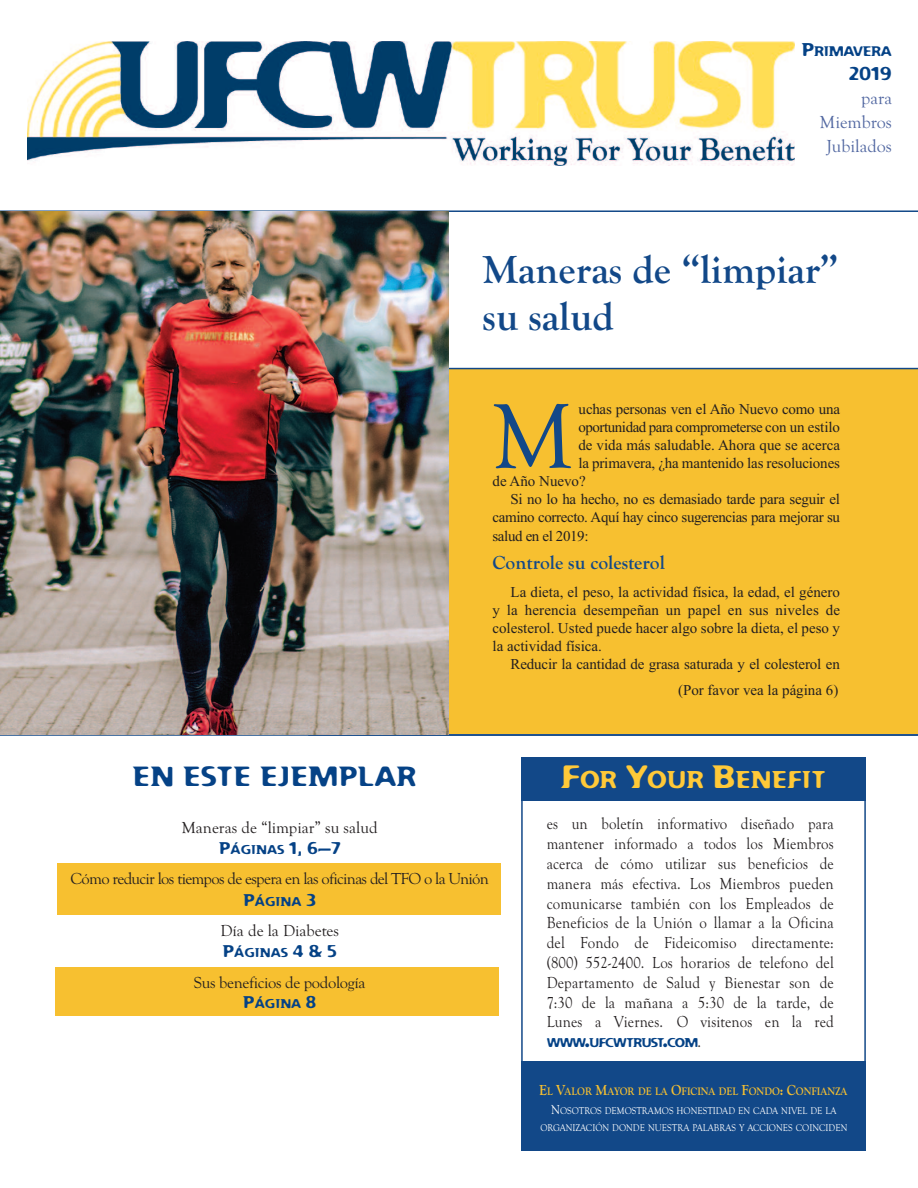
<style>
.page{position:relative;width:918px;height:1188px;background:#fff}
.page>*{position:absolute;margin:0;border:0;box-sizing:border-box;transform-origin:0 0}
.t1{font:94.5px "Goudy Old Style T";color:#124888}
.t2{font:700 40.5px/46.5px "Goudy Old Style T";color:#124888}
.t3{font:27px "Flexure";color:#054286}
.t4{font:23.7px "Flexure";color:#ffc938}
.t5{font:700 19.5px "Goudy Old Style T";color:#124888}
.t6{font:18px/24px "Goudy Old Style T";color:#5167a1;text-align:right}
.t7{font:18px "Flexure";color:#054286}
.t8{font:16.5px/19.8px "Goudy Old Style T";letter-spacing:-.005em;color:#231f20;text-align:justify;scale:.9 1}
.t9{font:16.5px "Goudy Old Style T";letter-spacing:-.005em;color:#231f20}
.t10{font:16.5px "Goudy Old Style T";letter-spacing:-.04em;color:#231f20}
.t11{font:16.5px "Flexure";color:#054286}
.t12{font:15px/18px "Times New Roman";letter-spacing:-.01em;color:#231f20;text-align:justify}
.t13{font:15px "Times New Roman";letter-spacing:-.03em;color:#231f20}
.t14{font:13.5px "Flexure";letter-spacing:-.035em;color:#054286}
.t15{font:12.3px "Flexure";color:#054286}
.t16{font:12.3px "Flexure";letter-spacing:-.07em;color:#054286}
.t17{font:700 11.25px "Goudy Old Style T";color:#f7c030;scale:.9 1}
.t18{font:10.2px/16.5px "Goudy Old Style T";color:#fff;text-align:center;scale:.9 1}
.s1{font-size:18px}
.s2{font-size:31.5px}
.s3{font-size:12.3px}
.s4{font-size:16.5px}
.s5{font-family:"Goudy Old Style T";font-size:16.5px;color:#231f20}
.s6{font-size:15px}
.s7{font-size:13.5px}
</style>
<div class="page">
<img style="left:27px;top:42px;width:767px;height:123px">
<div style="left:521px;top:757px;width:345px;height:44px;background:#124888"></div>
<div style="left:521px;top:1061px;width:344px;height:90px;background:#124888"></div>
<div style="left:57px;top:863px;width:444px;height:52px;background:#f7c030"></div>
<div style="left:56px;top:968px;width:444px;height:48px;background:#f7c030"></div>
<svg style="left:0;top:210px;width:918px;height:526px"></svg>
<div style="left:308px;top:368px;width:610px;height:368px;background:#f7c030"></div>
<img style="left:0;top:212px;width:448px;height:522px">
<p class="t14" style="left:802px;top:44px;width:92px"><span class="s1">P</span>RIMAVERA</p>
<p class="t7" style="left:848px;top:63px;width:45px">2019</p>
<p class="t6" style="left:820px;top:86px;width:74px">para<br>Miembros<br>Jubilados</p>
<h2 class="t2" style="left:483px;top:246px;width:358px">Maneras de “limpiar” su salud</h2>
<h1 class="t1" style="left:493px;top:380px;width:83px">M</h1>
<p class="t12" style="left:578px;top:399px;width:263px">uchas personas ven el Año Nuevo como una</p>
<p class="t13" style="left:578px;top:418px;width:263px">oportunidad para comprometerse con un estilo</p>
<p class="t12" style="left:578px;top:435px;width:263px">de vida más saludable. Ahora que se acerca</p>
<p class="t12" style="left:578px;top:453px;width:263px">la primavera, ¿ha mantenido las resoluciones</p>
<p class="t12" style="left:493px;top:471px;width:95px">de Año Nuevo?</p>
<p class="t12" style="left:511px;top:489px;width:331px">Si no lo ha hecho, no es demasiado tarde para seguir el</p>
<p class="t12" style="left:493px;top:507px;width:349px">camino correcto. Aquí hay cinco sugerencias para mejorar su</p>
<p class="t12" style="left:493px;top:526px;width:98px">salud en el 2019:</p>
<h3 class="t5" style="left:493px;top:551px;width:174px">Controle su colesterol</h3>
<p class="t12" style="left:493px;top:583px;width:349px;text-indent:18px">La dieta, el peso, la actividad física, la edad, el género y la herencia desempeñan un papel en sus niveles de colesterol. Usted puede hacer algo sobre la dieta, el peso y la actividad física.</p>
<p class="t12" style="left:511px;top:651px;width:331px;line-height:26.1px;text-align:right">Reducir la cantidad de grasa saturada y el colesterol en (Por favor vea la página 6)</p>
<h3 class="t3" style="left:133px;top:761px;width:286px">EN ESTE EJEMPLAR</h3>
<h3 class="t4" style="left:561px;top:766px;width:267px"><span class="s2">F</span>OR <span class="s2">Y</span>OUR <span class="s2">B</span>ENEFIT</h3>
<p class="t9" style="left:182px;top:818px;width:197px">Maneras de “limpiar” su salud</p>
<p class="t11" style="left:219px;top:839px;width:123px">P<span class="s3">ÁGINAS</span> 1, 6–7</p>
<p class="t10" style="left:70px;top:869px;width:420px">Cómo reducir los tiempos de espera en las oficinas del TFO o la Unión</p>
<p class="t15" style="left:243px;top:895px;width:75px"><span class="s4">P</span>ÁGINA <span class="s4">3</span></p>
<p class="t9" style="left:220px;top:921px;width:120px">Día de la Diabetes</p>
<p class="t15" style="left:222px;top:945px;width:116px"><span class="s4">P</span>ÁGINAS <span class="s4">4 &amp; 5</span></p>
<p class="t9" style="left:194px;top:972px;width:173px">Sus beneficios de podología</p>
<p class="t15" style="left:243px;top:997px;width:75px"><span class="s4">P</span>ÁGINA <span class="s4">8</span></p>
<p class="t8" style="left:547px;top:814px;width:320px">es un boletín informativo diseñado para mantener informado a todos los Miembros acerca de cómo utilizar sus beneficios de manera más efectiva. Los Miembros pueden comunicarse también con los Empleados de Beneficios de la Unión o llamar a la Oficina del Fondo de Fideicomiso directamente: (800) 552-2400. Los horarios de telefono del Departamento de Salud y Bienestar son de 7:30 de la mañana a 5:30 de la tarde, de Lunes a Viernes. O visitenos en la red</p>
<p class="t16" style="left:547px;top:1036px;width:156px">WWW<span class="s4">.</span>UFCWTRUST<span class="s4">.</span>COM<span class="s5">.</span></p>
<p class="t17" style="left:539px;top:1084px;width:344px"><span class="s6">E</span>L <span class="s6">V</span>ALOR <span class="s6">M</span>AYOR DE LA <span class="s6">O</span>FICINA DEL <span class="s6">F</span>ONDO<span class="s6">: C</span>ONFIANZA</p>
<p class="t18" style="left:540px;top:1102px;width:343px"><span class="s7">N</span>OSOTROS DEMOSTRAMOS HONESTIDAD EN CADA NIVEL DE LA<br>ORGANIZACIÓN DONDE NUESTRA PALABRAS Y ACCIONES COINCIDEN</p>
</div>
